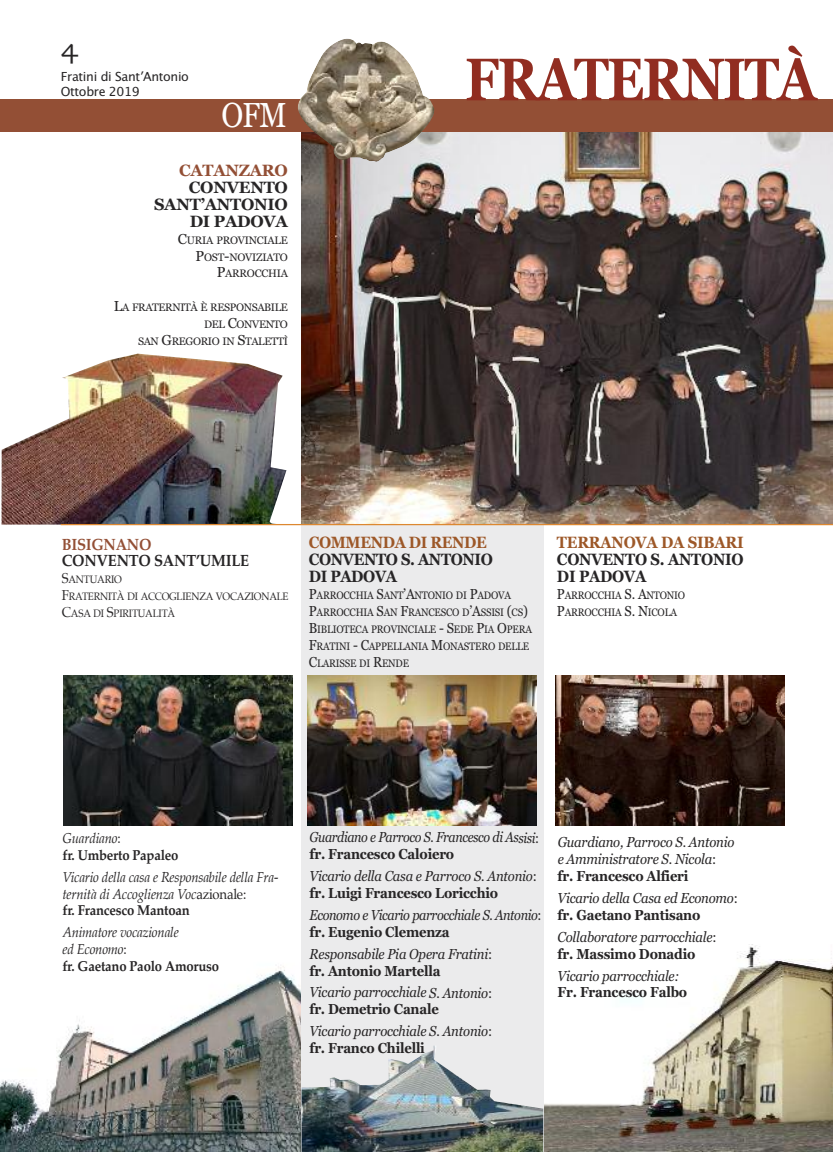
<style>
.page{position:relative;width:833px;height:1152px;background:#fff}
.page>*{position:absolute;margin:0;border:0;box-sizing:border-box;transform-origin:0 0}
.t1{font:700 60px "Georgia";letter-spacing:-.03em;color:#912d21;scale:.85 1}
.t2{font:34.62px "Georgia";color:#fff;scale:.85 1}
.t3{font:30px "Skia";color:#272526}
.t4{font:700 16.25px/16.9px "Georgia";letter-spacing:-.015em;color:#272526;scale:.91 1}
.t5{font:700 16.25px "Georgia";letter-spacing:-.015em;color:#9d5828;scale:.91 1}
.t6{font:700 16.25px/16.9px "Georgia";letter-spacing:-.015em;color:#272526;text-align:right}
.t7{font:700 16.25px "Palatino";letter-spacing:-.015em;color:#272526;scale:.91 1}
.t8{font:700 16.25px "Palatino";letter-spacing:-.015em;color:#934f35;scale:.91 1}
.t9{font:700 16.25px "Georgia";letter-spacing:-.015em;color:#934f35}
.t10{font:italic 14.38px/16.9px "Georgia";letter-spacing:-.015em;color:#272526;scale:.91 1}
.t11{font:italic 14.38px/16.9px "Palatino";letter-spacing:-.015em;color:#272526;scale:.91 1}
.t12{font:italic 14.38px/16.9px "Georgia";letter-spacing:-.015em;color:#272526;scale:.87 1}
.t13{font:italic 14.38px/16.9px "Georgia";letter-spacing:-.015em;color:#272526;scale:.88 1}
.t14{font:700 14.38px/16.9px "Palatino";letter-spacing:-.015em;color:#272526;scale:.91 1}
.t15{font:700 14.38px "Georgia";letter-spacing:-.015em;color:#272526;scale:.91 1}
.t16{font:12.5px/15px "Lucida Grande";letter-spacing:-.025em;color:#272526}
.t17{font:10.75px/16.9px "Georgia";letter-spacing:-.02em;color:#272526;scale:.91 1}
.t18{font:10.75px/16.9px "Georgia";letter-spacing:-.02em;color:#272526;text-align:right}
.t19{font:10.75px/16.9px "Palatino";letter-spacing:-.02em;color:#272526;scale:.91 1}
.s1{font-family:"Verdana"}
.s2{font-size:14.38px}
.s3{font-weight:400;font-style:italic}
.s4{font-weight:400}
.s5{font-style:normal}
.s6{font-weight:700;font-style:normal}
</style>
<div class="page">
<img style="left:301px;top:132px;width:532px;height:392px">
<img style="left:544px;top:944px;width:289px;height:208px">
<img style="left:0;top:966px;width:301px;height:186px">
<div style="left:0;top:99px;width:833px;height:33px;background:#934f35"></div>
<img style="left:2px;top:354px;width:284px;height:170px">
<div style="left:301px;top:525px;width:243px;height:627px;background:#ebebec"></div>
<img style="left:308px;top:675px;width:228px;height:150px">
<img style="left:556px;top:675px;width:229px;height:150px">
<img style="left:63px;top:675px;width:229px;height:150px">
<img style="left:298px;top:39px;width:136px;height:123px">
<img style="left:301px;top:1046px;width:242px;height:106px">
<hr style="left:61px;top:524px;width:772px;height:1px;background:#dd8830">
<h3 class="t3" style="left:61px;top:31px;width:19px">4</h3>
<p class="t16" style="left:61px;top:69px;width:130px">Fratini di Sant<span class="s1">’</span>Antonio<br>Ottobre 2019</p>
<h2 class="t2" style="left:221px;top:95px;width:78px">OFM</h2>
<p class="t9" style="left:179px;top:161px;width:110px">CATANZARO</p>
<p class="t6" style="left:154px;top:179px;width:135px">CONVENTO<br>SANT’ANTONIO<br>DI PADOVA</p>
<p class="t18" style="left:178px;top:231px;width:112px"><span class="s2">C</span>URIA PROVINCIALE<br><span class="s2">P</span>OST<span class="s2">-</span>NOVIZIATO<br><span class="s2">P</span>ARROCCHIA</p>
<p class="t18" style="left:114px;top:299px;width:176px"><span class="s2">L</span>A FRATERNITÀ È RESPONSABILE<br>DEL <span class="s2">C</span>ONVENTO<br>SAN <span class="s2">G</span>REGORIO IN <span class="s2">S</span>TALETTÌ</p>
<h1 class="t1" style="left:465px;top:45px;width:415px">FRATERNITÀ</h1>
<p class="t8" style="left:62px;top:536px;width:100px">Bisignano</p>
<p class="t7" style="left:62px;top:553px;width:207px">Convento sant’Umile</p>
<p class="t19" style="left:62px;top:572px;width:251px"><span class="s2">S</span>ANTUARIO<br><span class="s2">F</span>RATERNITÀ DI ACCOGLIENZA VOCAZIONALE<br><span class="s2">C</span>ASA DI <span class="s2">S</span>PIRITUALITÀ</p>
<p class="t5" style="left:309px;top:533px;width:197px">COMMENDA DI RENDE</p>
<p class="t4" style="left:309px;top:551px;width:204px">CONVENTO S. ANTONIO<br>DI PADOVA</p>
<p class="t17" style="left:309px;top:587px;width:247px"><span class="s2">P</span>ARROCCHIA <span class="s2">S</span>ANT<span class="s2">’A</span>NTONIO DI <span class="s2">P</span>ADOVA <span class="s2">P</span>ARROCCHIA <span class="s2">S</span>AN <span class="s2">F</span>RANCESCO D<span class="s2">’A</span>SSISI <span class="s2">(</span>CS<span class="s2">)<br>B</span>IBLIOTECA PROVINCIALE <span class="s2">- S</span>EDE <span class="s2">P</span>IA <span class="s2">O</span>PERA <span class="s2">F</span>RATINI <span class="s2">- C</span>APPELLANIA <span class="s2">M</span>ONASTERO DELLE <span class="s2">C</span>LARISSE DI <span class="s2">R</span>ENDE</p>
<p class="t5" style="left:557px;top:533px;width:207px">TERRANOVA DA SIBARI</p>
<p class="t4" style="left:557px;top:551px;width:207px">CONVENTO S. ANTONIO<br>DI PADOVA</p>
<p class="t17" style="left:557px;top:586px;width:142px"><span class="s2">P</span>ARROCCHIA <span class="s2">S. A</span>NTONIO<br><span class="s2">P</span>ARROCCHIA <span class="s2">S. N</span>ICOLA</p>
<p class="t14" style="left:62px;top:830px;width:129px"><span class="s3">Guardiano</span><span class="s4">:<br></span>fr. Umberto Papaleo</p>
<p class="t11" style="left:62px;top:869px;width:239px">Vicario della casa e Responsabile della Fra&shy;ternità di Accoglienza Voc<span class="s5">AZIONALE:<br></span><span class="s6">fr. Francesco mantoan</span></p>
<p class="t11" style="left:62px;top:925px;width:174px">Animatore vocazionale<br>ed Economo<span class="s5">:<br></span><span class="s6">fr. gaetano Paolo amoruso</span></p>
<p class="t12" style="left:309px;top:829px;width:265px">Guardiano e Parroco S. Francesco di Assisi<span class="s5">: </span><span class="s6">fr. Francesco Caloiero</span></p>
<p class="t10" style="left:309px;top:867px;width:251px">Vicario della Casa e Parroco S. Antonio<span class="s5">: </span><span class="s6">fr. Luigi Francesco Loricchio</span></p>
<p class="t13" style="left:309px;top:906px;width:265px">Economo e Vicario parrocchiale S. Antonio<span class="s5">: </span><span class="s6">fr. Eugenio Clemenza</span></p>
<p class="t10" style="left:309px;top:945px;width:202px">Responsabile Pia Opera Fratini<span class="s5">: </span><span class="s6">fr. Antonio Martella</span></p>
<p class="t10" style="left:309px;top:984px;width:202px">Vicario parrocchiale S. Antonio<span class="s5">: </span><span class="s6">fr. Demetrio Canale</span></p>
<p class="t10" style="left:309px;top:1022px;width:202px">Vicario parrocchiale S. Antonio<span class="s5">: </span><span class="s6">fr. Franco Chilelli</span></p>
<p class="t10" style="left:557px;top:834px;width:196px">Guardiano, Parroco S. Antonio e Amministratore S. Nicola<span class="s5">: </span><span class="s6">fr. Francesco Alfieri</span></p>
<p class="t10" style="left:557px;top:889px;width:199px">Vicario della Casa ed Economo<span class="s5">: </span><span class="s6">fr. Gaetano Pantisano</span></p>
<p class="t10" style="left:557px;top:928px;width:176px">Collaboratore parrocchiale<span class="s5">: </span><span class="s6">fr. Massimo Donadio</span></p>
<p class="t10" style="left:557px;top:967px;width:135px">Vicario parrocchiale:</p>
<p class="t15" style="left:557px;top:984px;width:144px">Fr. Francesco Falbo</p>
</div>
